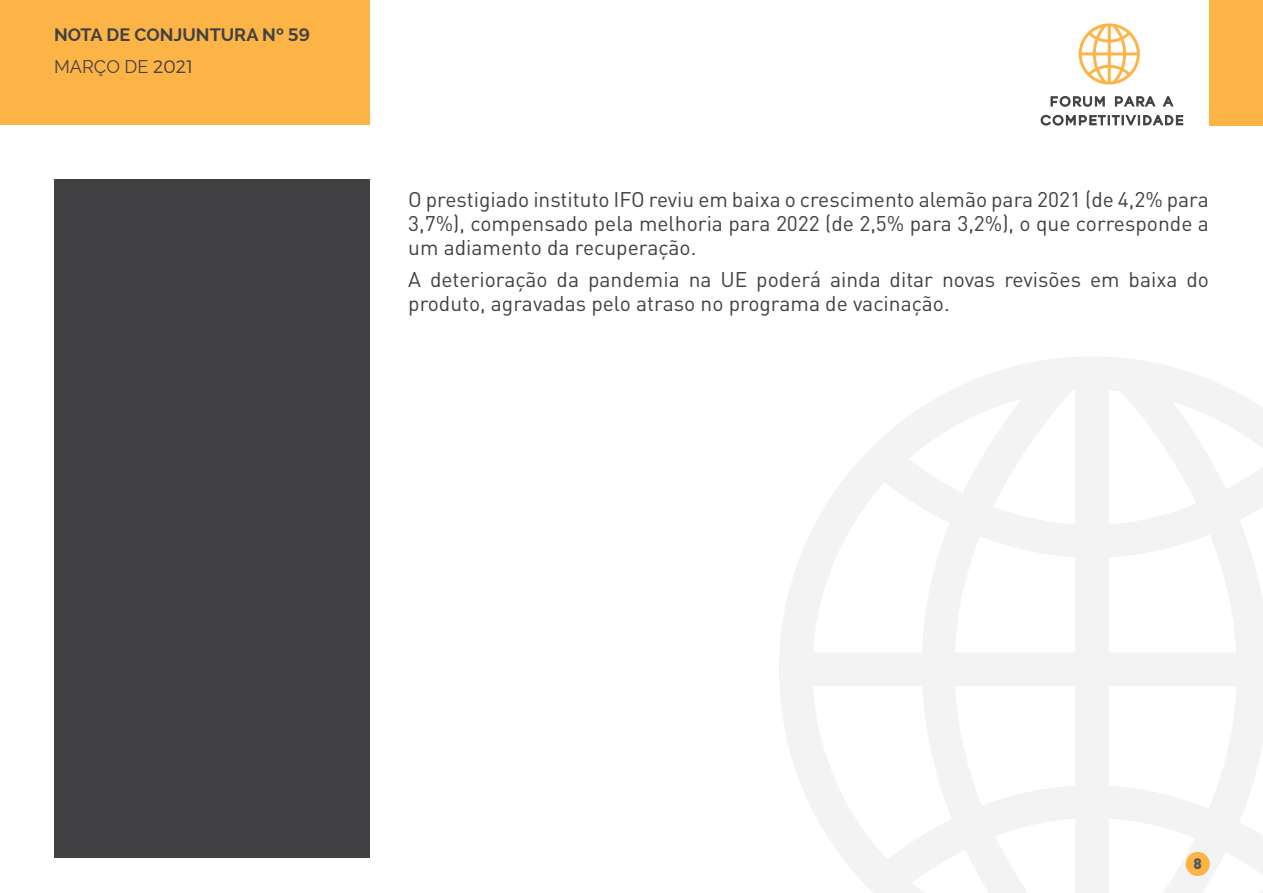
<style>
.page{position:relative;width:1263px;height:893px;background:#fff}
.page>*{position:absolute;margin:0;border:0;box-sizing:border-box;transform-origin:0 0}
.t1{font:21px/24px "DIN Pro";color:#414144;text-align:justify}
.t2{font:700 18px/32px "Raleway";color:#414144}
.t3{font:900 15px "DIN Pro";color:#555859}
.s1{font-family:"Montserrat";font-weight:500}
.s2{font-weight:400}
.s3{font-family:"Montserrat";font-weight:300}
</style>
<div class="page">
<div style="left:54px;top:179px;width:316px;height:678px;background:#414144"></div>
<svg style="left:779px;top:357px;width:484px;height:536px"></svg>
<div style="left:0;top:0;width:370px;height:125px;background:#fcb447"></div>
<div style="left:1210px;top:0;width:53px;height:125px;background:#fcb447"></div>
<svg style="left:1079px;top:23px;width:61px;height:62px"></svg>
<svg style="left:1050px;top:96px;width:55px;height:11px"></svg>
<svg style="left:1115px;top:96px;width:41px;height:11px"></svg>
<svg style="left:1162px;top:96px;width:12px;height:11px"></svg>
<svg style="left:1040px;top:114px;width:143px;height:12px"></svg>
<div style="left:1185px;top:852px;width:25px;height:24px;background:#fcb447;border-radius:50%"></div>
<p class="t2" style="left:54px;top:19px;width:257px">NOTA DE CONJUNTURA Nº <span class="s1">59<br></span><span class="s2">MARÇO DE</span> <span class="s3">2021</span></p>
<p class="t1" style="left:408px;top:186px;width:802px">O prestigiado instituto IFO reviu em baixa o crescimento alemão para 2021 (de 4,2% para 3,7%), compensado pela melhoria para 2022 (de 2,5% para 3,2%), o que corresponde a um adiamento da recuperação.</p>
<p class="t1" style="left:408px;top:267px;width:802px">A deterioração da pandemia na UE poderá ainda ditar novas revisões em baixa do produto, agravadas pelo atraso no programa de vacinação.</p>
<p class="t3" style="left:1193px;top:853px;width:10px">8</p>
</div>
